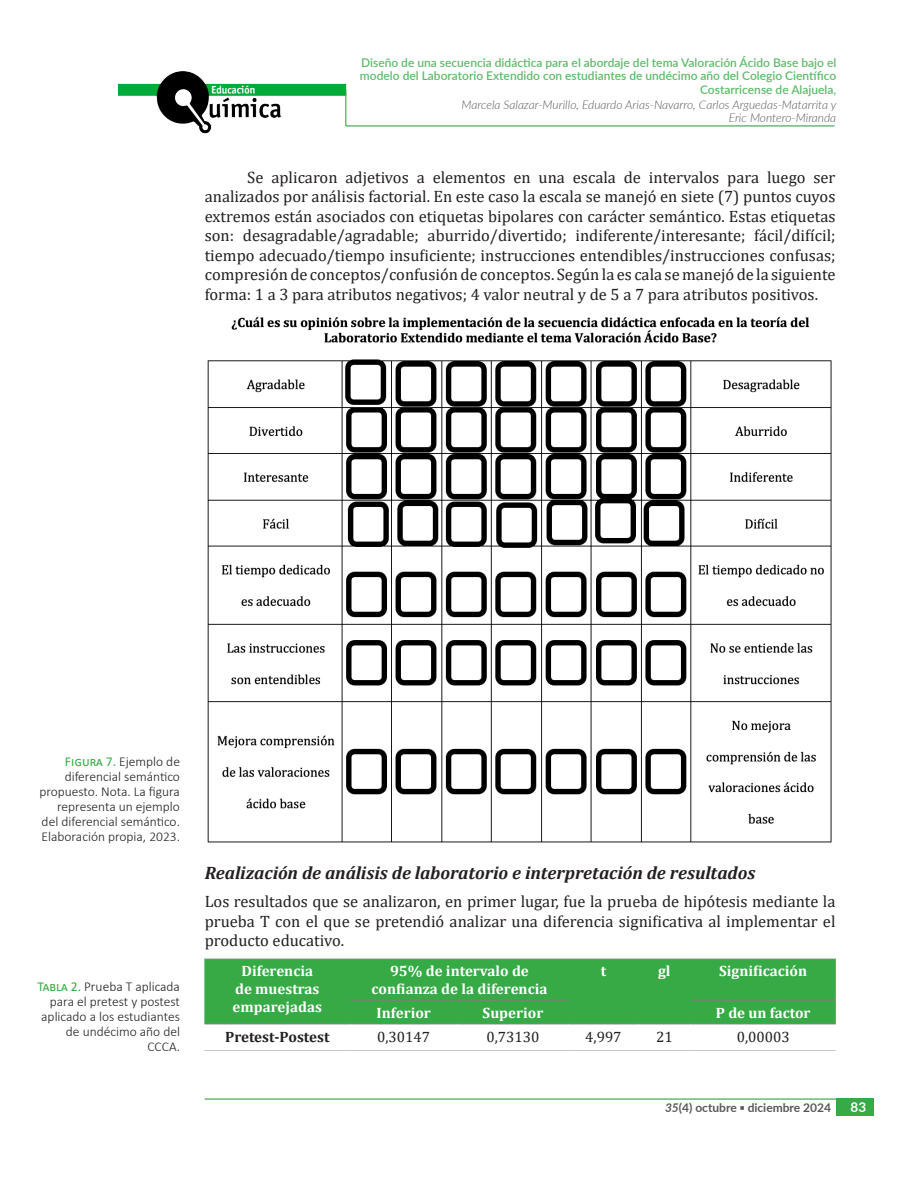
<style>
.page{position:relative;width:918px;height:1188px;background:#fff}
.page>*{position:absolute;margin:0;border:0;box-sizing:border-box;transform-origin:0 0}
.Subsubtitulo{font:italic 700 18px "Cambria";letter-spacing:-.005em;color:#231f20}
.P-San{font:16.5px/19.5px "Cambria";color:#231f20;text-align:justify}
.P-SinSan{font:16.5px/19.5px "Cambria";color:#231f20;text-align:justify}
.TabCabeza{font:700 15px/18px "Cambria";color:#fff;text-align:center}
.TabCenter{font:15px "Cambria";color:#231f20}
.TabCenter-2{font:700 15px "Cambria";color:#231f20}
.PieImg{font:300 13.5px/15px "Calibri";color:#231f20;text-align:right}
.t1{font:700 13.5px "Lato";color:#fff}
.t2{font:600 12px/13.5px "Lato";color:#5ebb6a;text-align:right}
.t3{font:italic 300 12px/13.5px "Lato";color:#57585a;text-align:right}
.t4{font:700 12px "Lato";color:#57585a}
.s1{font-weight:400;color:#36aa45}
.s2{font-style:italic}
</style>
<div class="page">
<hr style="left:204px;top:1098px;width:634px;height:2px;background:#9dd0a3">
<hr style="left:205px;top:1099px;width:632px;height:1px;background:#36aa45">
<div style="left:836px;top:1098px;width:37px;height:18px;background:#36aa45"></div>
<img style="left:119px;top:72px;width:228px;height:62px">
<hr style="left:345px;top:125px;width:491px;height:2px;background:#85c38d">
<hr style="left:346px;top:126px;width:489px;height:1px;background:#36aa45">
<hr style="left:345px;top:89px;width:2px;height:38px;background:#231f20;opacity:.44">
<hr style="left:346px;top:90px;width:1px;height:36px;background:#36aa45">
<div style="left:204px;top:959px;width:632px;height:65px;background:#36aa45"></div>
<hr style="left:350px;top:1000px;width:107px;height:1px;background:#7f7f7f">
<hr style="left:457px;top:1000px;width:112px;height:1px;background:#7f7f7f">
<hr style="left:691px;top:1000px;width:145px;height:1px;background:#7f7f7f">
<hr style="left:205px;top:1024px;width:145px;height:1px;background:#7f7f7f">
<hr style="left:350px;top:1024px;width:107px;height:1px;background:#7f7f7f">
<hr style="left:457px;top:1024px;width:112px;height:1px;background:#7f7f7f">
<hr style="left:569px;top:1024px;width:69px;height:1px;background:#7f7f7f">
<hr style="left:638px;top:1024px;width:52px;height:1px;background:#7f7f7f">
<hr style="left:691px;top:1024px;width:145px;height:1px;background:#7f7f7f">
<hr style="left:204px;top:958px;width:146px;height:1px;background:#cbcbcb">
<hr style="left:350px;top:958px;width:107px;height:1px;background:#cbcbcb">
<hr style="left:457px;top:958px;width:112px;height:1px;background:#cbcbcb">
<hr style="left:569px;top:958px;width:69px;height:1px;background:#cbcbcb">
<hr style="left:638px;top:958px;width:53px;height:1px;background:#cbcbcb">
<hr style="left:691px;top:958px;width:145px;height:1px;background:#cbcbcb">
<hr style="left:204px;top:1050px;width:146px;height:1px;background:#cbcbcb">
<hr style="left:350px;top:1050px;width:107px;height:1px;background:#cbcbcb">
<hr style="left:457px;top:1050px;width:112px;height:1px;background:#cbcbcb">
<hr style="left:569px;top:1050px;width:69px;height:1px;background:#cbcbcb">
<hr style="left:638px;top:1050px;width:53px;height:1px;background:#cbcbcb">
<hr style="left:691px;top:1050px;width:145px;height:1px;background:#cbcbcb">
<img style="left:207px;top:317px;width:625px;height:526px">
<p class="t2" style="left:360px;top:55px;width:478px">Diseño de una secuencia didáctica para el abordaje del tema Valoración Ácido Base bajo el modelo del Laboratorio Extendido con estudiantes de undécimo año del Colegio Científico<br>Costarricense de Alajuela,</p>
<p class="t3" style="left:462px;top:97px;width:376px">Marcela Salazar-Murillo, Eduardo Arias-Navarro, Carlos Arguedas-Matarrita y<br>Eric Montero-Miranda</p>
<p class="P-San" style="left:205px;top:167px;width:632px;text-indent:43px">Se aplicaron adjetivos a elementos en una escala de intervalos para luego ser analizados por análisis factorial. En este caso la escala se manejó en siete (7) puntos cuyos extremos están asociados con etiquetas bipolares con carácter semántico. Estas etiquetas son: desagradable/agradable; aburrido/divertido; indiferente/interesante; fácil/difícil; tiempo adecuado/tiempo insuficiente; instrucciones entendibles/instrucciones confusas; compresión de conceptos/confusión de conceptos. Según la es cala se manejó de la siguiente forma: 1 a 3 para atributos negativos; 4 valor neutral y de 5 a 7 para atributos positivos.</p>
<p class="PieImg" style="left:39px;top:754px;width:142px"><span class="s1">Figura 7.</span> Ejemplo de diferencial semántico propuesto. Nota. La figura representa un ejemplo del diferencial semántico.<br>Elaboración propia, 2023.</p>
<p class="PieImg" style="left:37px;top:979px;width:144px"><span class="s1">Tabla 2.</span> Prueba T aplicada para el pretest y postest aplicado a los estudiantes de undécimo año del<br>CCCA.</p>
<p class="Subsubtitulo" style="left:205px;top:860px;width:552px">Realización de análisis de laboratorio e interpretación de resultados</p>
<p class="P-SinSan" style="left:205px;top:892px;width:632px">Los resultados que se analizaron, en primer lugar, fue la prueba de hipótesis mediante la prueba T con el que se pretendió analizar una diferencia significativa al implementar el producto educativo.</p>
<p class="TabCabeza" style="left:233px;top:962px;width:91px">Diferencia de muestras emparejadas</p>
<p class="TabCabeza" style="left:372px;top:962px;width:177px">95% de intervalo de confianza de la diferencia</p>
<p class="TabCabeza" style="left:601px;top:962px;width:7px">t</p>
<p class="TabCabeza" style="left:658px;top:962px;width:14px">gl</p>
<p class="TabCabeza" style="left:719px;top:962px;width:89px">Significación</p>
<p class="TabCabeza" style="left:377px;top:1003px;width:56px">Inferior</p>
<p class="TabCabeza" style="left:483px;top:1003px;width:62px">Superior</p>
<p class="TabCabeza" style="left:716px;top:1003px;width:96px">P de un factor</p>
<p class="TabCenter-2" style="left:225px;top:1026px;width:106px">Pretest-Postest</p>
<p class="TabCenter" style="left:377px;top:1028px;width:54px">0,30147</p>
<p class="TabCenter" style="left:487px;top:1028px;width:54px">0,73130</p>
<p class="TabCenter" style="left:585px;top:1028px;width:38px">4,997</p>
<p class="TabCenter" style="left:656px;top:1028px;width:18px">21</p>
<p class="TabCenter" style="left:737px;top:1028px;width:54px">0,00003</p>
<p class="t4" style="left:665px;top:1099px;width:168px"><span class="s2">35</span>(4) octubre ▪ diciembre 2024</p>
<p class="t1" style="left:851px;top:1097px;width:17px">83</p>
</div>
